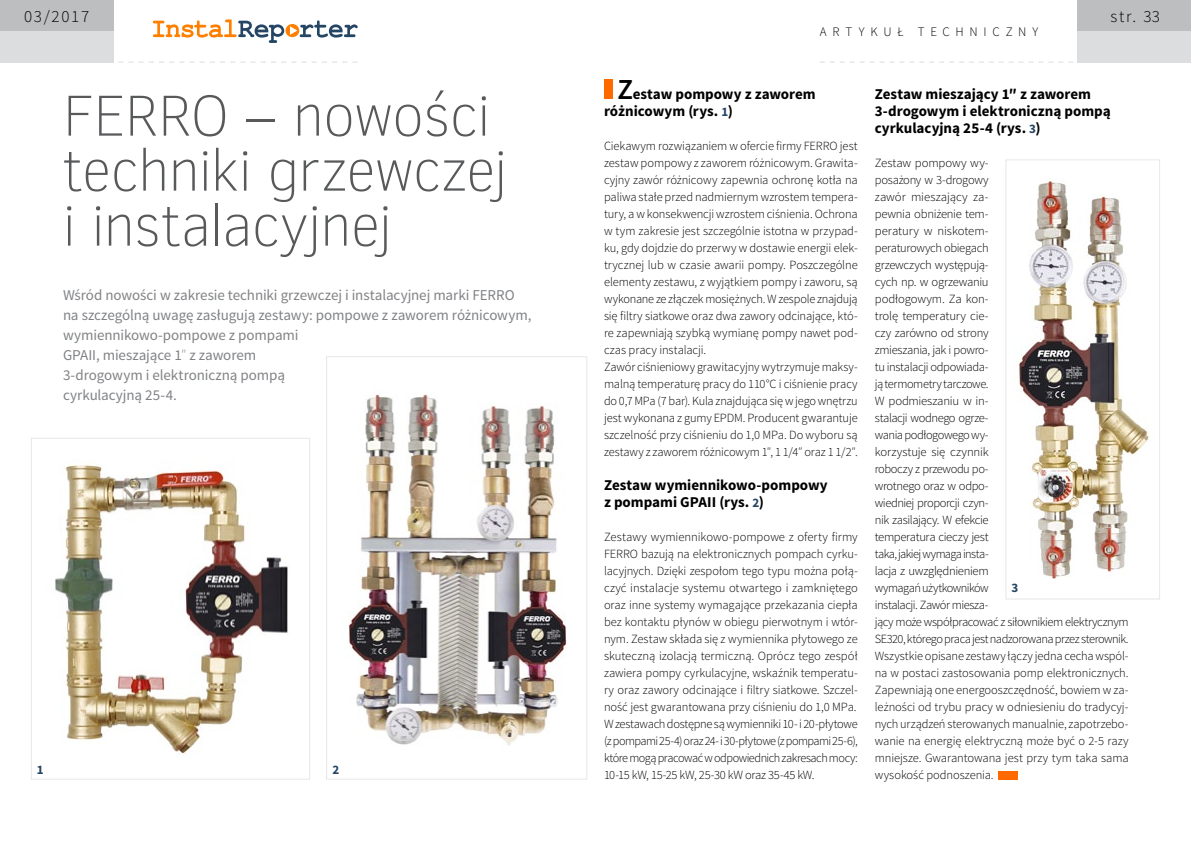
<style>
.page{position:relative;width:1191px;height:842px;background:#fff}
.page>*{position:absolute;margin:0;border:0;box-sizing:border-box;transform-origin:0 0}
.t1{font:100 59px/55px "Clear Sans";letter-spacing:-.025em;color:#58595b}
.t2{font:300 17px "Source Sans Pro";letter-spacing:.1em;color:#000}
.t3{font:15px/20px "Source Sans Pro";letter-spacing:-.01em;color:#808285}
.t4{font:700 15px/17px "Source Sans Pro";letter-spacing:-.005em;color:#000}
.t5{font:300 13px "Source Sans Pro";letter-spacing:.44em;color:#000}
.t6{font:700 13px "Source Sans Pro";color:#244564}
.t7{font:300 12.5px/17px "Source Sans Pro";letter-spacing:-.015em;color:#000}
.s1{font-weight:300}
.s2{font-weight:600;font-size:29px}
.s3{font-size:13px;color:#244564}
</style>
<div class="page">
<div style="left:1077px;top:0;width:114px;height:31px;background:#bcbec0"></div>
<div style="left:1077px;top:31px;width:114px;height:31px;background:#dcddde"></div>
<svg style="left:153px;top:20px;width:204px;height:23px"></svg>
<div style="left:0;top:0;width:113px;height:31px;background:#bcbec0"></div>
<div style="left:0;top:31px;width:113px;height:31px;background:#dcddde"></div>
<svg style="left:108px;top:62px;width:249px;height:1px"></svg>
<svg style="left:820px;top:62px;width:263px;height:1px"></svg>
<div style="left:604px;top:79px;width:8px;height:20px;background:#ff6a00"></div>
<div style="left:998px;top:771px;width:20px;height:8px;background:#ff6a00"></div>
<img style="left:349px;top:394px;width:218px;height:352px">
<div style="left:326px;top:357px;width:261px;height:422px;border:1px solid #e6e7e8"></div>
<img style="left:1018px;top:180px;width:132px;height:399px">
<div style="left:1005px;top:160px;width:154px;height:439px;border:1px solid #e6e7e8"></div>
<img style="left:55px;top:464px;width:233px;height:290px">
<div style="left:31px;top:438px;width:279px;height:341px;border:1px solid #e6e7e8"></div>
<h2 class="t2" style="left:24px;top:6px;width:67px">03/2017</h2>
<h2 class="t2" style="left:1110px;top:6px;width:51px">str. 33</h2>
<p class="t5" style="left:820px;top:24px;width:220px">artykuł techniczny</p>
<h1 class="t1" style="left:62px;top:88px;width:447px">FERRO – nowości techniki grzewczej i instalacyjnej</h1>
<p class="t3" style="left:63px;top:285px;width:470px">Wśród nowości w zakresie techniki grzewczej i instalacyjnej marki FERRO na szczególną uwagę zasługują zestawy: pompowe z zaworem różnicowym, wymiennikowo-pompowe z pompami<br>GPAII, mieszające 1<span class="s1">″</span> z zaworem<br>3-drogowym i elektroniczną pompą<br>cyrkulacyjną 25-4.</p>
<p class="t6" style="left:37px;top:761px;width:8px">1</p>
<p class="t6" style="left:332px;top:761px;width:8px">2</p>
<p class="t4" style="left:604px;top:86px;width:213px;text-indent:13px"><span class="s2">Z</span>estaw pompowy z zaworem różnicowym (rys. <span class="s3">1</span>)</p>
<p class="t7" style="left:604px;top:138px;width:255px">Ciekawym rozwiązaniem w ofercie firmy FERRO jest zestaw pompowy z zaworem różnicowym. Grawita&shy;cyjny zawór różnicowy zapewnia ochronę kotła na paliwa stałe przed nadmiernym wzrostem tempera&shy;tury, a w konsekwencji wzrostem ciśnienia. Ochrona w tym zakresie jest szczególnie istotna w przypad&shy;ku, gdy dojdzie do przerwy w dostawie energii elek&shy;trycznej lub w czasie awarii pompy. Poszczególne elementy zestawu, z wyjątkiem pompy i zaworu, są wykonane ze złączek mosiężnych. W zespole znajdują się filtry siatkowe oraz dwa zawory odcinające, któ&shy;re zapewniają szybką wymianę pompy nawet pod&shy;czas pracy instalacji.<br>Zawór ciśnieniowy grawitacyjny wytrzymuje maksy&shy;malną temperaturę pracy do 110°C i ciśnienie pracy do 0,7 MPa (7 bar). Kula znajdująca się w jego wnętrzu jest wykonana z gumy EPDM. Producent gwarantuje szczelność przy ciśnieniu do 1,0 MPa. Do wyboru są zestawy z zaworem różnicowym 1″, 1 1/4″ oraz 1 1/2″.</p>
<p class="t4" style="left:604px;top:477px;width:225px">Zestaw wymiennikowo-pompowy z pompami GPAII (rys. <span class="s3">2</span>)</p>
<p class="t7" style="left:604px;top:529px;width:255px;text-align:justify">Zestawy wymiennikowo-pompowe z oferty firmy FERRO bazują na elektronicznych pompach cyrku&shy;lacyjnych. Dzięki zespołom tego typu można połą&shy;czyć instalacje systemu otwartego i zamkniętego oraz inne systemy wymagające przekazania ciepła bez kontaktu płynów w obiegu pierwotnym i wtór&shy;nym. Zestaw składa się z wymiennika płytowego ze skuteczną izolacją termiczną. Oprócz tego zespół zawiera pompy cyrkulacyjne, wskaźnik temperatu&shy;ry oraz zawory odcinające i filtry siatkowe. Szczel&shy;ność jest gwarantowana przy ciśnieniu do 1,0 MPa.<br>W zestawach dostępne są wymienniki 10- i 20-płytowe (z pompami 25-4) oraz 24- i 30-płytowe (z pompami 25-6), które mogą pracować w odpowiednich zakresach mocy:<br>10-15 kW, 15-25 kW, 25-30 kW oraz 35-45 kW.</p>
<p class="t4" style="left:874px;top:86px;width:237px">Zestaw mieszający 1″ z zaworem<br>3-drogowym i elektroniczną pompą cyrkulacyjną 25-4 (rys. <span class="s3">3</span>)</p>
<p class="t7" style="left:874px;top:155px;width:255px">Zestaw pompowy wy-<br>posażony w 3-drogowy<br>zawór mieszający za-<br>pewnia obniżenie tem-<br>peratury w niskotem-<br>peraturowych obiegach<br>grzewczych występują-<br>cych np. w ogrzewaniu<br>podłogowym. Za kon-<br>trolę temperatury cie-<br>czy zarówno od strony<br>zmieszania, jak i powro-<br>tu instalacji odpowiada-<br>ją termometry tarczowe.<br>W podmieszaniu w in-<br>stalacji wodnego ogrze-<br>wania podłogowego wy-<br>korzystuje się czynnik<br>roboczy z przewodu po-<br>wrotnego oraz w odpo-<br>wiedniej proporcji czyn-<br>nik zasilający. W efekcie<br>temperatura cieczy jest<br>taka, jakiej wymaga insta-<br>lacja z uwzględnieniem<br>wymagań użytkowników<br>instalacji. Zawór miesza-<br>jący może współpracować z siłownikiem elektrycznym<br>SE320, którego praca jest nadzorowana przez sterownik.<br>Wszystkie opisane zestawy łączy jedna cecha wspól&shy;na w postaci zastosowania pomp elektronicznych.<br>Zapewniają one energooszczędność, bowiem w za&shy;leżności od trybu pracy w odniesieniu do tradycyj&shy;nych urządzeń sterowanych manualnie, zapotrzebo&shy;wanie na energię elektryczną może być o 2-5 razy mniejsze. Gwarantowana jest przy tym taka sama wysokość podnoszenia.</p>
<p class="t6" style="left:1011px;top:580px;width:8px">3</p>
</div>
